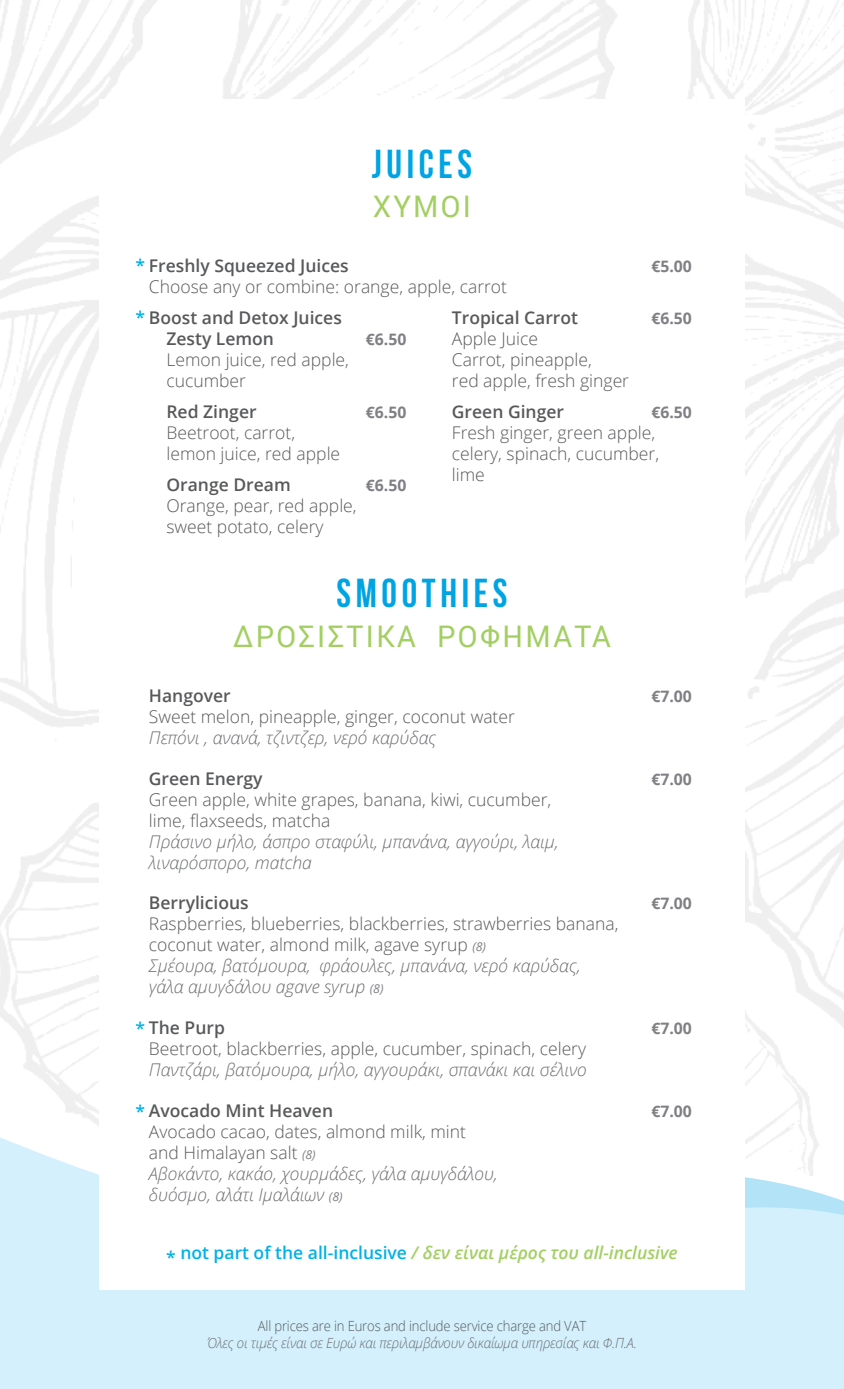
<style>
.page{position:relative;width:844px;height:1389px;background:#fff}
.page>*{position:absolute;margin:0;border:0;box-sizing:border-box;transform-origin:0 0}
.t1{font:700 40.25px "Bebas Neue";letter-spacing:.12em;color:#00a4e3}
.t2{font:29.75px "Roboto";letter-spacing:.08em;color:#a3cf62}
.t3{font:300 17.5px/21px "Open Sans";color:#58595b}
.t4{font:italic 300 17.5px/21px "Open Sans";color:#6d6e71}
.t5{font:600 17.5px "Open Sans";color:#58595b}
.t6{font:italic 600 17.5px "Open Sans";color:#a3cf62}
.t7{font:700 15.75px "Open Sans";color:#807f83}
.t8{font:italic 300 14px "Open Sans";letter-spacing:-.01em;color:#6d6e71;scale:.95 1}
.t9{font:300 14px "Open Sans";letter-spacing:-.01em;color:#58595b;scale:.93 1}
.s1{color:#00b1e8}
.s2{font-weight:600;color:#00b1e8}
.s3{font-weight:600}
.s4{font-weight:400;font-style:italic;font-size:12.25px;color:#808285}
.s5{font-style:italic;color:#6d6e71}
.s6{font-style:normal;color:#58595b}
.s7{font-weight:400;font-size:12.25px;color:#808285}
.s8{font-style:normal;color:#00b1e8}
</style>
<div class="page">
<div style="left:0;top:0;width:843px;height:1389px;background:linear-gradient(to right,#fcfcfc,#fbfbfc)"></div>
<div style="left:0;top:1131px;width:843px;height:258px;background:#d3f0fc"></div>
<svg style="left:744px;top:1139px;width:99px;height:103px"></svg>
<div style="left:99px;top:99px;width:645px;height:1191px;background:#fff"></div>
<h1 class="t1" style="left:371px;top:142px;width:102px">JUICES</h1>
<h2 class="t2" style="left:373px;top:186px;width:100px">ΧΥΜΟΙ</h2>
<p class="t5" style="left:135px;top:254px;width:214px"><span class="s1">*</span> Freshly Squeezed Juices</p>
<p class="t7" style="left:651px;top:255px;width:42px">€5.00</p>
<p class="t3" style="left:135px;top:271px;width:373px;line-height:30.6px;text-indent:13px">Choose any or combine: orange, apple, carrot <span class="s2">*</span> <span class="s3">Boost and Detox Juices</span></p>
<p class="t5" style="left:166px;top:326px;width:109px">Zesty Lemon</p>
<p class="t7" style="left:366px;top:328px;width:42px">€6.50</p>
<p class="t3" style="left:166px;top:348px;width:184px">Lemon juice, red apple, cucumber</p>
<p class="t5" style="left:166px;top:399px;width:92px">Red Zinger</p>
<p class="t7" style="left:366px;top:401px;width:42px">€6.50</p>
<p class="t3" style="left:166px;top:421px;width:175px">Beetroot, carrot, lemon juice, red apple</p>
<p class="t5" style="left:166px;top:472px;width:126px">Orange Dream</p>
<p class="t7" style="left:366px;top:474px;width:42px">€6.50</p>
<p class="t3" style="left:166px;top:494px;width:192px">Orange, pear, red apple, sweet potato, celery</p>
<p class="t5" style="left:452px;top:305px;width:128px">Tropical Carrot</p>
<p class="t7" style="left:651px;top:307px;width:42px">€6.50</p>
<p class="t3" style="left:452px;top:327px;width:179px">Apple Juice<br>Carrot, pineapple,<br>red apple, fresh ginger</p>
<p class="t5" style="left:452px;top:399px;width:114px">Green Ginger</p>
<p class="t7" style="left:651px;top:401px;width:42px">€6.50</p>
<p class="t3" style="left:452px;top:421px;width:209px">Fresh ginger, green apple, celery, spinach, cucumber, lime</p>
<h1 class="t1" style="left:336px;top:571px;width:173px">SMOOTHIES</h1>
<h2 class="t2" style="left:233px;top:615px;width:379px">ΔΡΟΣΙΣΤΙΚA ΡΟΦΗΜΑΤΑ</h2>
<p class="t5" style="left:149px;top:683px;width:83px">Hangover</p>
<p class="t7" style="left:651px;top:685px;width:42px">€7.00</p>
<p class="t3" style="left:149px;top:705px;width:367px">Sweet melon, pineapple, ginger, coconut water</p>
<p class="t4" style="left:149px;top:726px;width:289px">Πεπόνι , ανανά, τζιντζερ, νερό καρύδας</p>
<p class="t5" style="left:149px;top:766px;width:115px">Green Energy</p>
<p class="t7" style="left:651px;top:768px;width:42px">€7.00</p>
<p class="t3" style="left:149px;top:788px;width:404px">Green apple, white grapes, banana, kiwi, cucumber, lime, flaxseeds, matcha</p>
<p class="t4" style="left:149px;top:830px;width:411px">Πράσινο μήλο, άσπρο σταφύλι, μπανάνα, αγγούρι, λαιμ, λιναρόσπορο, matcha</p>
<p class="t5" style="left:149px;top:891px;width:101px">Berrylicious</p>
<p class="t7" style="left:651px;top:892px;width:42px">€7.00</p>
<p class="t3" style="left:149px;top:913px;width:471px">Raspberries, blueberries, blackberries, strawberries banana, coconut water, almond milk, agave syrup <span class="s4">(8)<br></span><span class="s5">Σμέουρα, βατόμουρα, φράουλες, μπανάνα, νερό καρύδας, γάλα αμυγδάλου agave syrup</span> <span class="s4">(8)</span></p>
<p class="t7" style="left:651px;top:1017px;width:42px">€7.00</p>
<p class="t3" style="left:149px;top:1038px;width:438px">Beetroot, blackberries, apple, cucumber, spinach, celery</p>
<p class="t4" style="left:149px;top:1059px;width:439px">Παντζάρι, βατόμουρα, μήλο, αγγουράκι, σπανάκι και σέλινο</p>
<p class="t7" style="left:651px;top:1100px;width:42px">€7.00</p>
<p class="t4" style="left:149px;top:1121px;width:350px"><span class="s6">Avocado cacao, dates, almond milk, mint and Himalayan salt</span> <span class="s7">(8)<br></span>Αβοκάντο, κακάο, χουρμάδες, γάλα αμυγδάλου, δυόσμο, αλάτι Ιμαλάιων <span class="s7">(8)</span></p>
<p class="t6" style="left:166px;top:1241px;width:513px"><span class="s8">* not part of the all-inclusive</span> / δεν είναι μέρος του all-inclusive</p>
<p class="t5" style="left:135px;top:1016px;width:91px"><span class="s1">*</span> The Purp</p>
<p class="t5" style="left:135px;top:1099px;width:199px"><span class="s1">*</span> Avocado Mint Heaven</p>
<p class="t9" style="left:258px;top:1317px;width:354px">All prices are in Euros and include service charge and VAT</p>
<p class="t8" style="left:207px;top:1333px;width:454px">Όλες οι τιμές είναι σε Ευρώ και περιλαμβάνουν δικαίωμα υπηρεσίας και Φ.Π.Α.</p>
</div>
